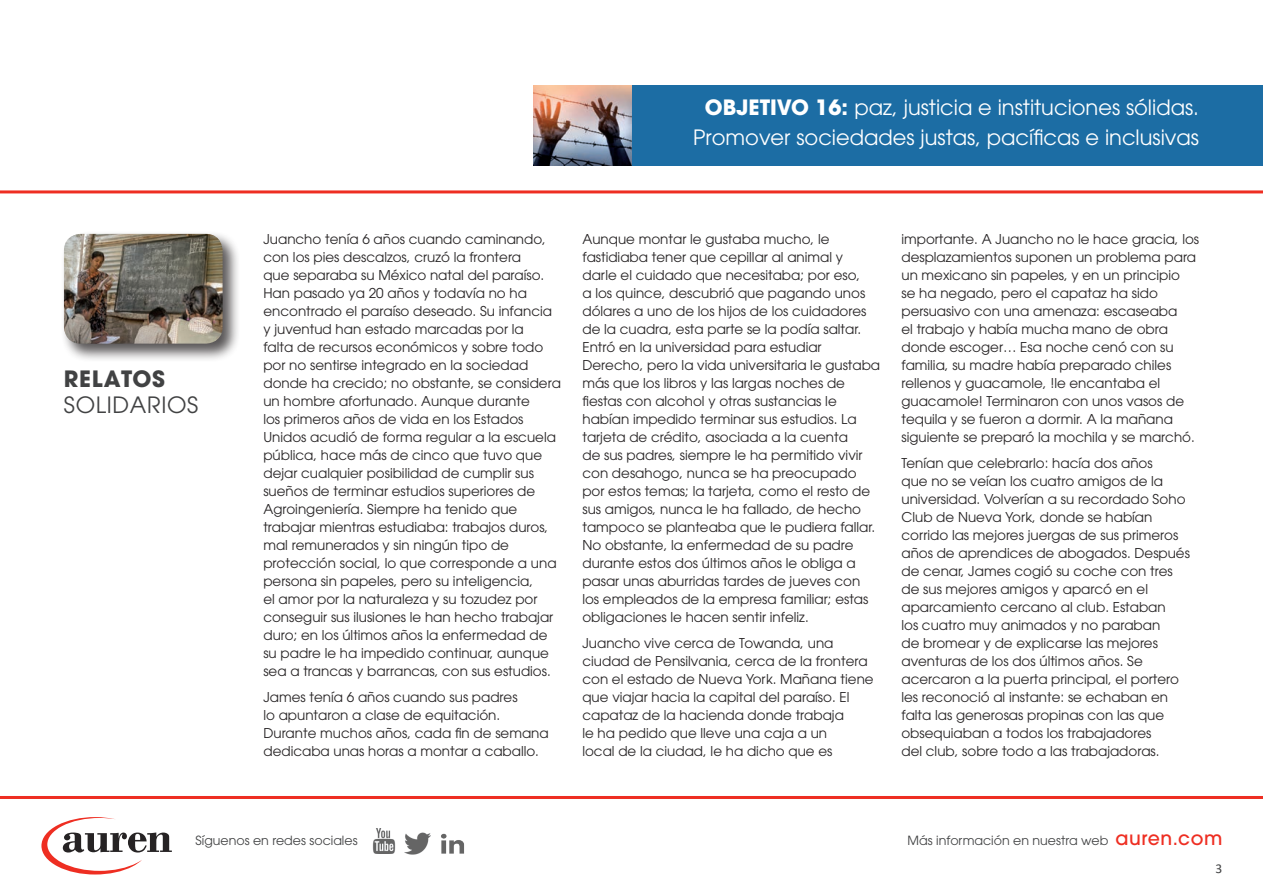
<style>
.page{position:relative;width:1263px;height:893px;background:#fff}
.page>*{position:absolute;margin:0;border:0;box-sizing:border-box;transform-origin:0 0}
.t1{font:700 23.4px "ITC Avant Garde Pro";letter-spacing:.06em;color:#fff}
.t2{font:22.35px "ITC Avant Garde Pro";letter-spacing:.03em;color:#414243}
.t3{font:700 22.35px "ITC Avant Garde Pro";letter-spacing:.03em;color:#414243}
.t4{font:21px/30px "ITC Avant Garde Pro";color:#fff;text-align:center}
.t5{font:13.5px/18px "ITC Avant Garde Pro";color:#262324}
.t6{font:13.5px "Calibri";color:#414243}
.t7{font:12.6px "ITC Avant Garde Pro";color:#414243}
.s1{font-weight:700}
.s2{font-weight:500;font-size:18.9px;color:#ee2e22}
</style>
<div class="page">
<hr style="left:0;top:796px;width:1263px;height:3px;background:#ee2e22">
<hr style="left:0;top:190px;width:1263px;height:3px;background:#ee2e22">
<svg style="left:41px;top:817px;width:131px;height:57px"></svg>
<div style="left:631px;top:85px;width:632px;height:81px;background:#1c6da4"></div>
<img style="left:533px;top:85px;width:99px;height:81px">
<div style="left:61px;top:231px;width:180px;height:131px;background:#231f20;opacity:.75"></div>
<img style="left:64px;top:234px;width:159px;height:110px">
<h2 class="t3" style="left:64px;top:364px;width:103px">RELATOS</h2>
<h2 class="t2" style="left:64px;top:391px;width:136px">SOLIDARIOS</h2>
<h3 class="t4" style="left:693px;top:92px;width:507px"><span class="s1">OBJETIVO 16:</span> paz, justicia e instituciones sólidas.<br>Promover sociedades justas, pacíficas e inclusivas</h3>
<h1 class="t1" style="left:1036px;top:116px;width:91px">ÍNDICE</h1>
<p class="t5" style="left:263px;top:230px;width:299px">Juancho tenía 6 años cuando caminando, con los pies descalzos, cruzó la frontera<br>que separaba su México natal del paraíso.<br>Han pasado ya 20 años y todavía no ha encontrado el paraíso deseado. Su infancia y juventud han estado marcadas por la<br>falta de recursos económicos y sobre todo por no sentirse integrado en la sociedad donde ha crecido; no obstante, se considera un hombre afortunado. Aunque durante<br>los primeros años de vida en los Estados Unidos acudió de forma regular a la escuela pública, hace más de cinco que tuvo que dejar cualquier posibilidad de cumplir sus sueños de terminar estudios superiores de Agroingeniería. Siempre ha tenido que trabajar mientras estudiaba: trabajos duros, mal remunerados y sin ningún tipo de protección social, lo que corresponde a una persona sin papeles, pero su inteligencia,<br>el amor por la naturaleza y su tozudez por conseguir sus ilusiones le han hecho trabajar duro; en los últimos años la enfermedad de su padre le ha impedido continuar, aunque sea a trancas y barrancas, con sus estudios.</p>
<p class="t5" style="left:263px;top:688px;width:287px">James tenía 6 años cuando sus padres<br>lo apuntaron a clase de equitación.<br>Durante muchos años, cada fin de semana dedicaba unas horas a montar a caballo.</p>
<p class="t5" style="left:582px;top:230px;width:299px">Aunque montar le gustaba mucho, le fastidiaba tener que cepillar al animal y darle el cuidado que necesitaba; por eso,<br>a los quince, descubrió que pagando unos dólares a uno de los hijos de los cuidadores de la cuadra, esta parte se la podía saltar.<br>Entró en la universidad para estudiar Derecho, pero la vida universitaria le gustaba más que los libros y las largas noches de fiestas con alcohol y otras sustancias le habían impedido terminar sus estudios. La tarjeta de crédito, asociada a la cuenta<br>de sus padres, siempre le ha permitido vivir con desahogo, nunca se ha preocupado por estos temas; la tarjeta, como el resto de sus amigos, nunca le ha fallado, de hecho tampoco se planteaba que le pudiera fallar.<br>No obstante, la enfermedad de su padre durante estos dos últimos años le obliga a pasar unas aburridas tardes de jueves con los empleados de la empresa familiar; estas obligaciones le hacen sentir infeliz.</p>
<p class="t5" style="left:582px;top:634px;width:293px">Juancho vive cerca de Towanda, una ciudad de Pensilvania, cerca de la frontera con el estado de Nueva York. Mañana tiene que viajar hacia la capital del paraíso. El capataz de la hacienda donde trabaja<br>le ha pedido que lleve una caja a un<br>local de la ciudad, le ha dicho que es</p>
<p class="t5" style="left:901px;top:229px;width:299px">importante. A Juancho no le hace gracia, los desplazamientos suponen un problema para un mexicano sin papeles, y en un principio<br>se ha negado, pero el capataz ha sido persuasivo con una amenaza: escaseaba<br>el trabajo y había mucha mano de obra donde escoger… Esa noche cenó con su familia, su madre había preparado chiles rellenos y guacamole, !le encantaba el guacamole! Terminaron con unos vasos de tequila y se fueron a dormir. A la mañana siguiente se preparó la mochila y se marchó.</p>
<p class="t5" style="left:901px;top:454px;width:290px">Tenían que celebrarlo: hacía dos años<br>que no se veían los cuatro amigos de la universidad. Volverían a su recordado Soho Club de Nueva York, donde se habían corrido las mejores juergas de sus primeros años de aprendices de abogados. Después de cenar, James cogió su coche con tres de sus mejores amigos y aparcó en el aparcamiento cercano al club. Estaban<br>los cuatro muy animados y no paraban<br>de bromear y de explicarse las mejores aventuras de los dos últimos años. Se acercaron a la puerta principal, el portero les reconoció al instante: se echaban en falta las generosas propinas con las que obsequiaban a todos los trabajadores<br>del club, sobre todo a las trabajadoras.</p>
<p class="t7" style="left:196px;top:833px;width:163px">Síguenos en redes sociales</p>
<p class="t7" style="left:907px;top:833px;width:316px">Más información en nuestra web <span class="s2">auren.com</span></p>
<p class="t6" style="left:1215px;top:859px;width:8px">3</p>
</div>
